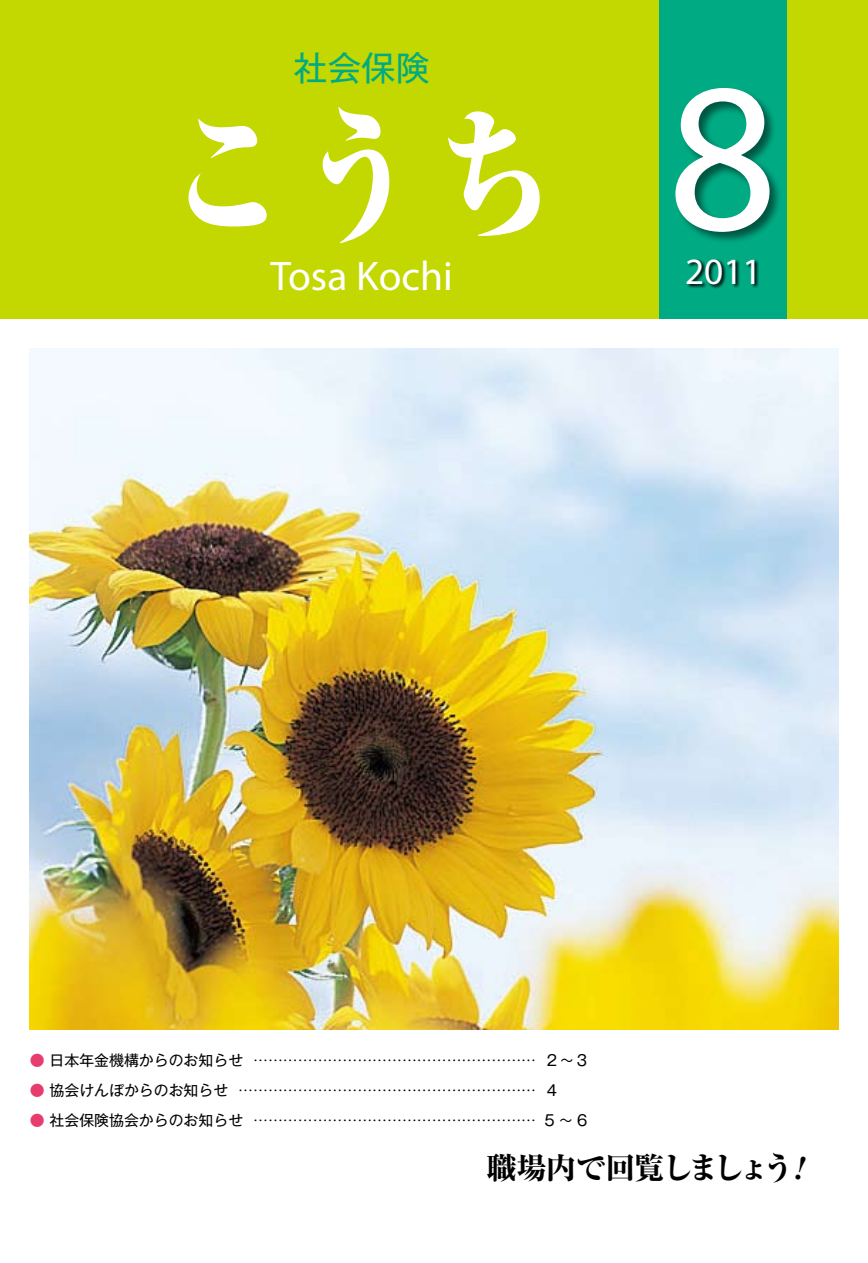
<style>
.page{position:relative;width:868px;height:1263px;background:#fff}
.page>*{position:absolute;margin:0;border:0;box-sizing:border-box;transform-origin:0 0}
.t1{font:214.2px "Myriad Pro";color:#fff}
.t2{font:800 expanded 136.8px "Ryumin Pro";color:#fff;scale:.85 1}
.t3{font:41.4px "Myriad Pro";color:#fff}
.t4{font:37.2px "Myriad Pro";color:#fff}
.t5{font:34.05px "Gothic MB101 Pro";color:#00ab84}
.t6{font:800 30px "Ryumin Pro";letter-spacing:-.055em;color:#000}
.t7{font:14.85px "Gothic MB101 Pro";color:#000}
.s1{color:#e73c6e}
</style>
<div class="page">
<div style="left:0;top:0;width:867px;height:319px;background:#c3d700"></div>
<div style="left:659px;top:0;width:128px;height:319px;background:#00ab84"></div>
<svg style="left:687px;top:259px;width:72px;height:30px"></svg>
<div style="left:675px;top:87px;width:108px;height:158px;background:#000;opacity:.5"></div>
<img style="left:30px;top:349px;width:808px;height:680px">
<h3 class="t5" style="left:293px;top:40px;width:138px">社会保険</h3>
<h2 class="t2" style="left:170px;top:67px;width:452px">こうち</h2>
<h3 class="t3" style="left:270px;top:250px;width:184px">Tosa Kochi</h3>
<h1 class="t1" style="left:667px;top:26px;width:111px">8</h1>
<h3 class="t4" style="left:685px;top:248px;width:78px">2011</h3>
<p class="t7" style="left:30px;top:1047px;width:561px"><span class="s1">●</span> 日本年金機構からのお知らせ ………………………………………………… ２～３</p>
<p class="t7" style="left:30px;top:1077px;width:531px"><span class="s1">●</span> 協会けんぽからのお知らせ …………………………………………………… ４</p>
<p class="t7" style="left:30px;top:1107px;width:559px"><span class="s1">●</span> 社会保険協会からのお知らせ ………………………………………………… 5 ～ 6</p>
<h3 class="t6" style="left:486px;top:1144px;width:319px">職場内で回覧しましょう!</h3>
</div>
